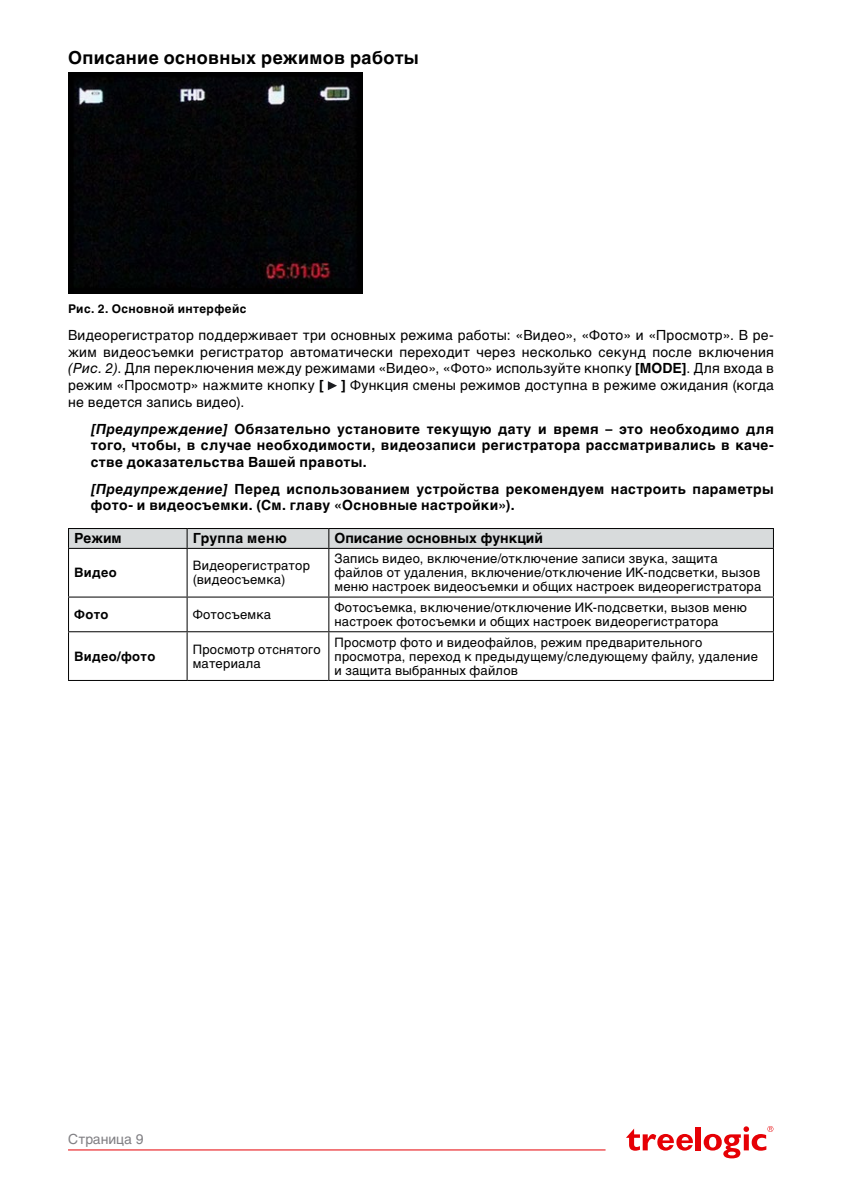
<style>
.page{position:relative;width:842px;height:1191px;background:#fff}
.page>*{position:absolute;margin:0;border:0;box-sizing:border-box;transform-origin:0 0}
.t1{font:700 18px "Helvetica C";letter-spacing:.02em;color:#000}
.t2{font:700 14px/16.8px "Helvetica C";letter-spacing:.03em;color:#000}
.t3{font:14px/16.8px "Helvetica C";letter-spacing:.02em;color:#000;text-align:justify}
.t4{font:700 14px "Helvetica C";color:#000}
.t5{font:14px "Helvetica C";color:#818084}
.t6{font:13px/14px "Helvetica C";letter-spacing:.02em;color:#000}
.t7{font:700 13px "Helvetica C";letter-spacing:.03em;color:#000}
.t8{font:700 12px "Helvetica C";letter-spacing:.035em;color:#000}
.s1{font-style:italic}
.s2{font-weight:700}
.s3{font-weight:400}
</style>
<div class="page">
<div style="left:696px;top:1126px;width:5px;height:24px;background:#e60005"></div>
<svg style="left:704px;top:1126px;width:69px;height:32px"></svg>
<svg style="left:626px;top:1128px;width:67px;height:22px"></svg>
<hr style="left:68px;top:1149px;width:537px;height:1px;background:#e60005">
<div style="left:68px;top:72px;width:295px;height:221px;background:#040507"></div>
<svg style="left:328px;top:381px;width:9px;height:9px"></svg>
<svg style="left:68px;top:528px;width:706px;height:152px"></svg>
<hr style="left:68px;top:548px;width:119px;height:1px;background:#000">
<hr style="left:68px;top:549px;width:1px;height:47px;background:#000">
<hr style="left:187px;top:548px;width:142px;height:1px;background:#000">
<hr style="left:187px;top:549px;width:1px;height:47px;background:#000">
<hr style="left:329px;top:548px;width:445px;height:1px;background:#000">
<hr style="left:328px;top:549px;width:1px;height:47px;background:#000">
<hr style="left:773px;top:549px;width:1px;height:47px;background:#000">
<hr style="left:68px;top:596px;width:119px;height:1px;background:#000">
<hr style="left:68px;top:597px;width:1px;height:34px;background:#000">
<hr style="left:187px;top:596px;width:142px;height:1px;background:#000">
<hr style="left:187px;top:597px;width:1px;height:34px;background:#000">
<hr style="left:329px;top:596px;width:445px;height:1px;background:#000">
<hr style="left:328px;top:597px;width:1px;height:34px;background:#000">
<hr style="left:773px;top:597px;width:1px;height:34px;background:#000">
<hr style="left:68px;top:631px;width:119px;height:1px;background:#000">
<hr style="left:68px;top:632px;width:1px;height:48px;background:#000">
<hr style="left:187px;top:631px;width:142px;height:1px;background:#000">
<hr style="left:187px;top:632px;width:1px;height:48px;background:#000">
<hr style="left:329px;top:631px;width:445px;height:1px;background:#000">
<hr style="left:328px;top:632px;width:1px;height:48px;background:#000">
<hr style="left:773px;top:632px;width:1px;height:48px;background:#000">
<hr style="left:68px;top:680px;width:119px;height:1px;background:#000">
<hr style="left:187px;top:680px;width:142px;height:1px;background:#000">
<hr style="left:329px;top:680px;width:445px;height:1px;background:#000">
<h1 class="t1" style="left:68px;top:47px;width:352px">Описание основных режимов работы</h1>
<p class="t8" style="left:68px;top:302px;width:180px">Рис. 2. Основной интерфейс</p>
<p class="t3" style="left:68px;top:327px;width:707px">Видеорегистратор поддерживает три основных режима работы: «Видео», «Фото» и «Просмотр». В ре&shy;жим видеосъемки регистратор автоматически переходит через несколько секунд после включения <span class="s1">(Рис. 2)</span>. Для переключения между режимами «Видео», «Фото» используйте кнопку <span class="s2">[MODE]</span>. Для входа в режим «Просмотр» нажмите кнопку <span class="s2">[</span></p>
<p class="t3" style="left:341px;top:377px;width:434px"><span class="s2">]</span> Функция смены режимов доступна в режиме ожидания (когда</p>
<p class="t2" style="left:91px;top:389px;width:685px;line-height:26.4px;text-indent:-23px"><span class="s3">не ведется запись видео).<br></span><span class="s1">[Предупреждение]</span> Обязательно установите текущую дату и время – это необходимо для</p>
<p class="t2" style="left:91px;top:437px;width:685px">того, чтобы, в случае необходимости, видеозаписи регистратора рассматривались в каче&shy;стве доказательства Вашей правоты.</p>
<p class="t2" style="left:91px;top:480px;width:685px"><span class="s1">[Предупреждение]</span> Перед использованием устройства рекомендуем настроить параметры фото- и видеосъемки. (См. главу «Основные настройки»).</p>
<p class="t2" style="left:74px;top:529px;width:49px">Режим</p>
<p class="t2" style="left:193px;top:529px;width:95px">Группа меню</p>
<p class="t4" style="left:334px;top:530px;width:210px">Описание основных функций</p>
<p class="t7" style="left:74px;top:565px;width:44px">Видео</p>
<p class="t6" style="left:193px;top:559px;width:119px">Видеорегистратор (видеосъемка)</p>
<p class="t6" style="left:334px;top:552px;width:428px">Запись видео, включение/отключение записи звука, защита файлов от удаления, включение/отключение ИК-подсветки, вызов меню настроек видеосъемки и общих настроек видеорегистратора</p>
<p class="t7" style="left:74px;top:607px;width:36px">Фото</p>
<p class="t6" style="left:193px;top:607px;width:80px">Фотосъемка</p>
<p class="t6" style="left:334px;top:600px;width:414px">Фотосъемка, включение/отключение ИК-подсветки, вызов меню настроек фотосъемки и общих настроек видеорегистратора</p>
<p class="t7" style="left:74px;top:649px;width:83px">Видео/фото</p>
<p class="t6" style="left:193px;top:642px;width:129px">Просмотр отснятого материала</p>
<p class="t6" style="left:334px;top:635px;width:425px">Просмотр фото и видеофайлов, режим предварительного просмотра, переход к предыдущему/следующему файлу, удаление и защита выбранных файлов</p>
<p class="t5" style="left:68px;top:1130px;width:77px">Страница 9</p>
</div>
